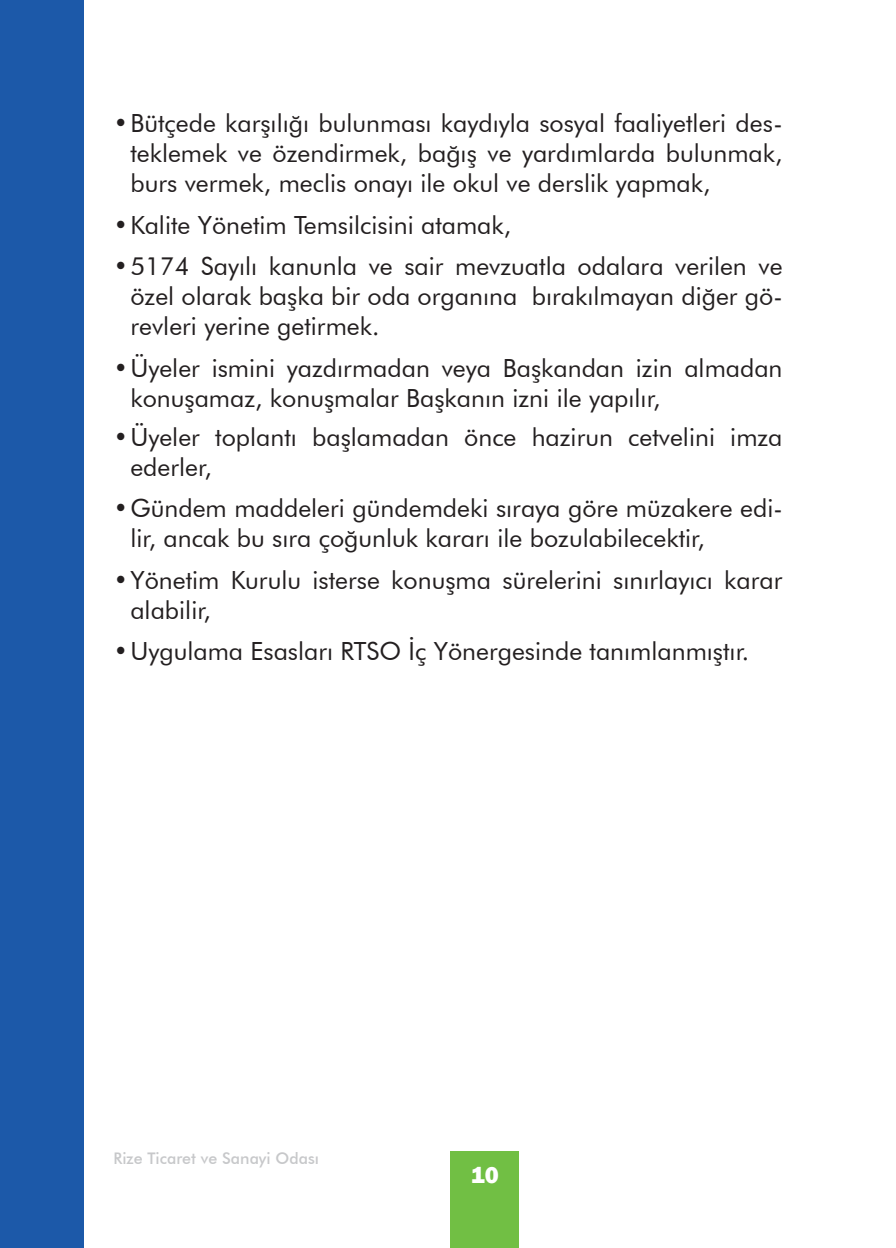
<style>
.page{position:relative;width:896px;height:1248px;background:#fff}
.page>*{position:absolute;margin:0;border:0;box-sizing:border-box;transform-origin:0 0}
.t1{font:25px/30px "Futura BT";color:#231f20}
.t2{font:800 24px "Franklin Gothic";color:#fff}
.t3{font:500 16px "Futura BT";color:#c7c8ca}
</style>
<div class="page">
<div style="left:451px;top:1151px;width:68px;height:96px;background:#71bf44"></div>
<div style="left:0;top:0;width:84px;height:1247px;background:#1c59a9"></div>
<hr style="left:895px;top:0;width:1px;height:181px;background:#1d85c7">
<p class="t1" style="left:130px;top:108px;width:653px;text-align:justify;text-indent:-17px">•Bütçede karşılığı bulunması kaydıyla sosyal faaliyetleri des&shy;teklemek ve özendirmek, bağış ve yardımlarda bulunmak, burs vermek, meclis onayı ile okul ve derslik yapmak,</p>
<p class="t1" style="left:113px;top:210px;width:399px">•Kalite Yönetim Temsilcisini atamak,</p>
<p class="t1" style="left:130px;top:251px;width:653px;text-align:justify;text-indent:-17px">•5174 Sayılı kanunla ve sair mevzuatla odalara verilen ve özel olarak başka bir oda organına bırakılmayan diğer gö&shy;revleri yerine getirmek.</p>
<p class="t1" style="left:130px;top:352px;width:653px;text-indent:-17px">•Üyeler ismini yazdırmadan veya Başkandan izin almadan konuşamaz, konuşmalar Başkanın izni ile yapılır,</p>
<p class="t1" style="left:130px;top:422px;width:653px;text-indent:-17px">•Üyeler toplantı başlamadan önce hazirun cetvelini imza ederler,</p>
<p class="t1" style="left:130px;top:493px;width:653px;text-indent:-17px">•Gündem maddeleri gündemdeki sıraya göre müzakere edi&shy;lir, ancak bu sıra çoğunluk kararı ile bozulabilecektir,</p>
<p class="t1" style="left:130px;top:564px;width:653px;text-indent:-17px">•Yönetim Kurulu isterse konuşma sürelerini sınırlayıcı karar alabilir,</p>
<p class="t1" style="left:113px;top:636px;width:637px">•Uygulama Esasları RTSO İç Yönergesinde tanımlanmıştır.</p>
<p class="t3" style="left:113px;top:1148px;width:207px">Rize Ticaret ve Sanayi Odası</p>
<p class="t2" style="left:471px;top:1158px;width:29px">10</p>
</div>
